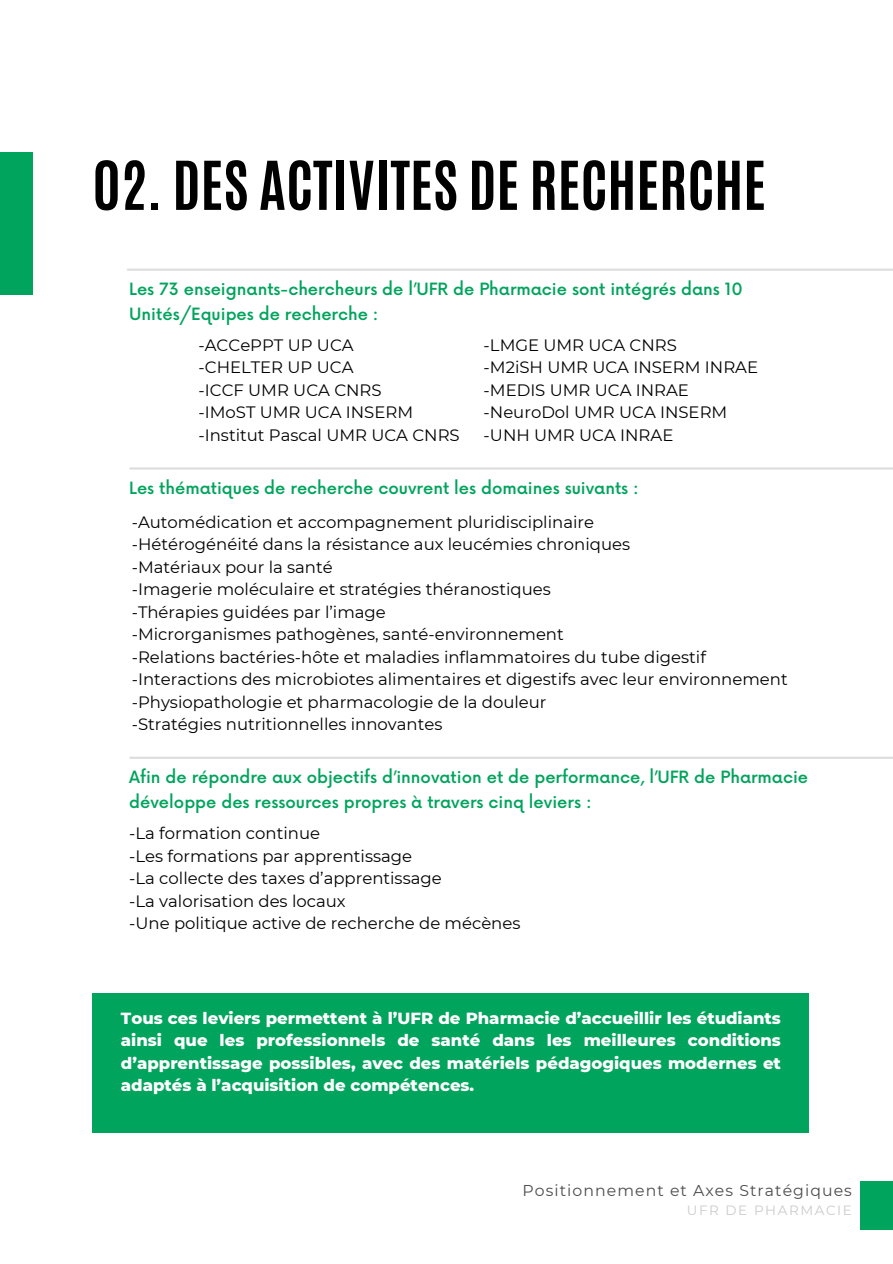
<style>
.page{position:relative;width:893px;height:1264px;background:#fff}
.page>*{position:absolute;margin:0;border:0;box-sizing:border-box;transform-origin:0 0}
.t1{font:700 57.15px "Antonio";color:#000}
.t2{font:16.5px "Montserrat";color:#000}
.t3{font:500 16.5px/24.8px "Now";color:#00a45d}
.t4{font:800 16.5px/22.5px "Montserrat";color:#fff;text-align:justify}
.t5{font:15.75px "Montserrat";letter-spacing:.07em;color:#4d4d4d}
.t6{font:13.5px "Montserrat";letter-spacing:.12em;color:#cbcbcb}
</style>
<div class="page">
<hr style="left:128px;top:268px;width:764px;height:3px;background:#dfdede">
<hr style="left:130px;top:467px;width:762px;height:2px;background:#dfdede">
<hr style="left:130px;top:756px;width:762px;height:3px;background:#dfdede">
<div style="left:0;top:152px;width:33px;height:142px;background:#00a45d"></div>
<div style="left:93px;top:993px;width:716px;height:139px;background:#00a45d"></div>
<div style="left:860px;top:1181px;width:32px;height:48px;background:#00a45d"></div>
<p class="t1" style="left:93px;top:144px;width:675px">02. DES ACTIVITES DE RECHERCHE</p>
<p class="t3" style="left:129px;top:278px;width:615px">Les 73 enseignants-chercheurs de l’UFR de Pharmacie sont intégrés dans 10<br>Unités/Equipes de recherche :</p>
<p class="t2" style="left:198px;top:335px;width:157px">-ACCePPT UP UCA</p>
<p class="t2" style="left:198px;top:357px;width:156px">-CHELTER UP UCA</p>
<p class="t2" style="left:198px;top:380px;width:185px">-ICCF UMR UCA CNRS</p>
<p class="t2" style="left:198px;top:402px;width:216px">-IMoST UMR UCA INSERM</p>
<p class="t2" style="left:198px;top:425px;width:263px">-Institut Pascal UMR UCA CNRS</p>
<p class="t2" style="left:483px;top:335px;width:195px">-LMGE UMR UCA CNRS</p>
<p class="t2" style="left:483px;top:357px;width:276px">-M2iSH UMR UCA INSERM INRAE</p>
<p class="t2" style="left:483px;top:380px;width:207px">-MEDIS UMR UCA INRAE</p>
<p class="t2" style="left:483px;top:402px;width:245px">-NeuroDol UMR UCA INSERM</p>
<p class="t2" style="left:483px;top:425px;width:191px">-UNH UMR UCA INRAE</p>
<p class="t3" style="left:129px;top:476px;width:511px">Les thématiques de recherche couvrent les domaines suivants :</p>
<p class="t2" style="left:132px;top:512px;width:464px">-Automédication et accompagnement pluridisciplinaire</p>
<p class="t2" style="left:132px;top:534px;width:500px">-Hétérogénéité dans la résistance aux leucémies chroniques</p>
<p class="t2" style="left:132px;top:557px;width:202px">-Matériaux pour la santé</p>
<p class="t2" style="left:132px;top:579px;width:420px">-Imagerie moléculaire et stratégies théranostiques</p>
<p class="t2" style="left:132px;top:601px;width:255px">-Thérapies guidées par l’image</p>
<p class="t2" style="left:132px;top:624px;width:433px">-Microrganismes pathogènes, santé-environnement</p>
<p class="t2" style="left:132px;top:646px;width:575px">-Relations bactéries-hôte et maladies inflammatoires du tube digestif</p>
<p class="t2" style="left:132px;top:669px;width:657px">-Interactions des microbiotes alimentaires et digestifs avec leur environnement</p>
<p class="t2" style="left:132px;top:691px;width:416px">-Physiopathologie et pharmacologie de la douleur</p>
<p class="t2" style="left:132px;top:714px;width:312px">-Stratégies nutritionnelles innovantes</p>
<p class="t3" style="left:129px;top:765px;width:680px">Afin de répondre aux objectifs d’innovation et de performance, l’UFR de Pharmacie développe des ressources propres à travers cinq leviers :</p>
<p class="t2" style="left:129px;top:823px;width:192px">-La formation continue</p>
<p class="t2" style="left:129px;top:845px;width:284px">-Les formations par apprentissage</p>
<p class="t2" style="left:129px;top:868px;width:314px">-La collecte des taxes d’apprentissage</p>
<p class="t2" style="left:129px;top:890px;width:218px">-La valorisation des locaux</p>
<p class="t2" style="left:129px;top:913px;width:392px">-Une politique active de recherche de mécènes</p>
<p class="t4" style="left:121px;top:1006px;width:661px">Tous ces leviers permettent à l’UFR de Pharmacie d’accueillir les étudiants ainsi que les professionnels de santé dans les meilleures conditions d’apprentissage possibles, avec des matériels pédagogiques modernes et adaptés à l’acquisition de compétences.</p>
<p class="t5" style="left:522px;top:1180px;width:331px">Positionnement et Axes Stratégiques</p>
<p class="t6" style="left:686px;top:1202px;width:167px">UFR DE PHARMACIE</p>
</div>
